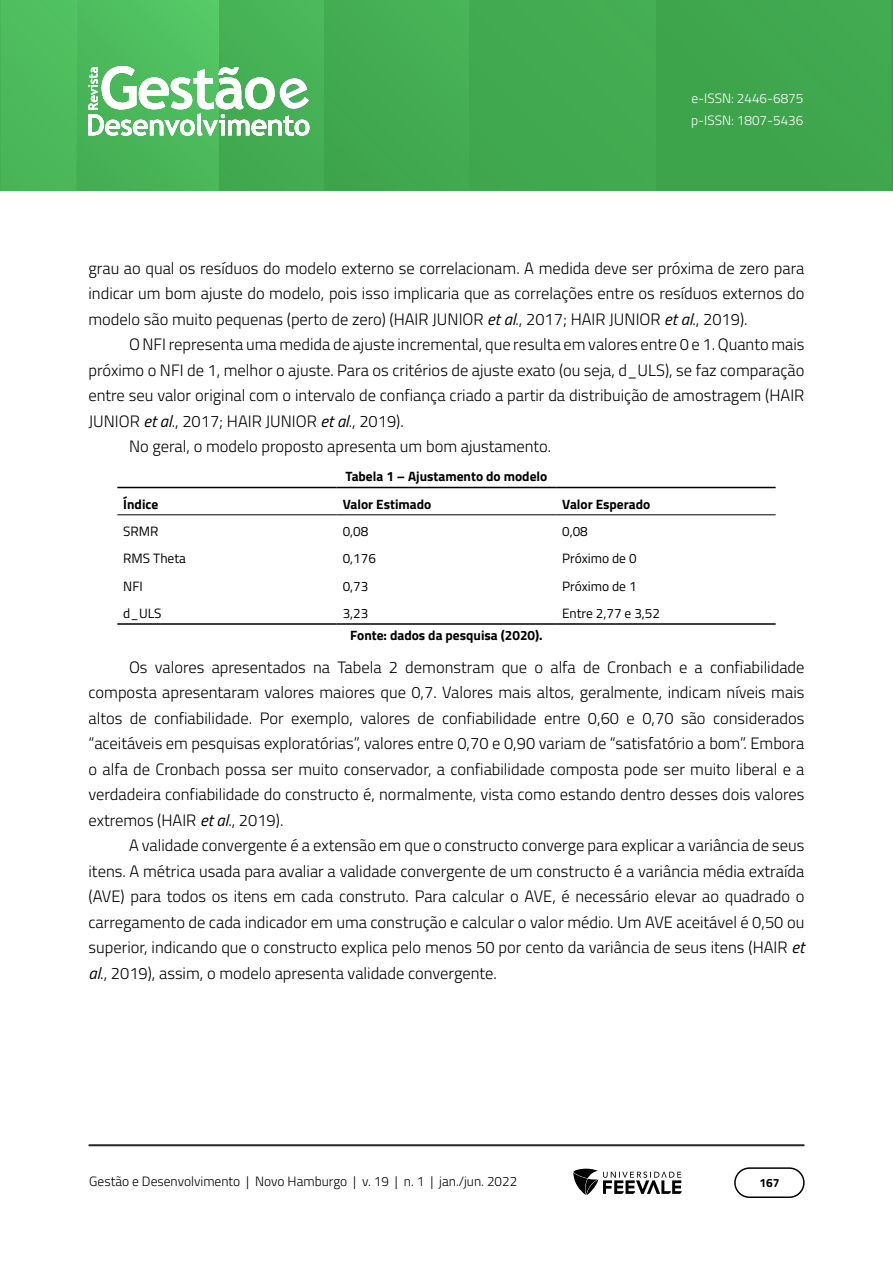
<style>
.page{position:relative;width:893px;height:1263px;background:#fff}
.page>*{position:absolute;margin:0;border:0;box-sizing:border-box;transform-origin:0 0}
.Corpo_de_texto{font:300 16.5px/25.5px "Titillium Web";color:#000;text-align:justify}
.t1{font:13.5px "Titillium Web";color:#000}
.fonte_FIGURA{font:700 13.5px "Titillium Web";color:#000}
.t2{font:300 13.5px "Titillium Web";color:#000}
.t3{font:300 13.5px/22.5px "Titillium Web";color:#fff}
.Legenda_FIGURA{font:700 13.5px "Titillium Web";color:#000}
.t4{font:700 12px "Titillium Web";color:#000}
.s1{font-weight:400;font-style:italic}
</style>
<div class="page">
<img style="left:0;top:0;width:890px;height:191px">
<hr style="left:219px;top:0;width:1px;height:191px;background:#43ae53">
<img style="left:76px;top:0;width:1px;height:191px">
<hr style="left:657px;top:0;width:1px;height:191px;background:#3ea44c">
<hr style="left:89px;top:1144px;width:715px;height:2px;background:#282828">
<div style="left:734px;top:1167px;width:71px;height:31px;border:2px solid #000;border-radius:15px"></div>
<svg style="left:573px;top:1169px;width:109px;height:26px"></svg>
<svg style="left:88px;top:66px;width:221px;height:70px"></svg>
<hr style="left:117px;top:487px;width:220px;height:1px;background:#000">
<hr style="left:337px;top:487px;width:219px;height:1px;background:#000">
<hr style="left:556px;top:487px;width:220px;height:1px;background:#000">
<hr style="left:117px;top:623px;width:220px;height:2px;background:#000">
<hr style="left:337px;top:623px;width:219px;height:2px;background:#000">
<hr style="left:556px;top:623px;width:220px;height:2px;background:#000">
<hr style="left:117px;top:514px;width:220px;height:1px;background:#000">
<hr style="left:337px;top:514px;width:219px;height:1px;background:#000">
<hr style="left:556px;top:514px;width:220px;height:1px;background:#000">
<p class="t3" style="left:691px;top:86px;width:114px">e-ISSN: 2446-6875 p-ISSN: 1807-5436</p>
<p class="Corpo_de_texto" style="left:88px;top:254px;width:718px">grau ao qual os resíduos do modelo externo se correlacionam. A medida deve ser próxima de zero para indicar um bom ajuste do modelo, pois isso implicaria que as correlações entre os resíduos externos do modelo são muito pequenas (perto de zero) (HAIR JUNIOR <span class="s1">et al</span>., 2017; HAIR JUNIOR <span class="s1">et al</span>., 2019).</p>
<p class="Corpo_de_texto" style="left:88px;top:331px;width:717px;text-indent:40px">O NFI representa uma medida de ajuste incremental, que resulta em valores entre 0 e 1. Quanto mais próximo o NFI de 1, melhor o ajuste. Para os critérios de ajuste exato (ou seja, d_ULS), se faz comparação entre seu valor original com o intervalo de confiança criado a partir da distribuição de amostragem (HAIR JUNIOR <span class="s1">et al</span>., 2017; HAIR JUNIOR <span class="s1">et al</span>., 2019).</p>
<p class="Corpo_de_texto" style="left:129px;top:433px;width:424px">No geral, o modelo proposto apresenta um bom ajustamento.</p>
<p class="Legenda_FIGURA" style="left:346px;top:466px;width:203px">Tabela 1 – Ajustamento do modelo</p>
<p class="fonte_FIGURA" style="left:123px;top:494px;width:37px">Índice</p>
<p class="fonte_FIGURA" style="left:343px;top:494px;width:90px">Valor Estimado</p>
<p class="fonte_FIGURA" style="left:562px;top:494px;width:90px">Valor Esperado</p>
<p class="t1" style="left:123px;top:521px;width:37px">SRMR</p>
<p class="t1" style="left:343px;top:521px;width:27px">0,08</p>
<p class="t1" style="left:562px;top:521px;width:27px">0,08</p>
<p class="t1" style="left:123px;top:549px;width:64px">RMS Theta</p>
<p class="t1" style="left:343px;top:549px;width:35px">0,176</p>
<p class="t1" style="left:562px;top:549px;width:76px">Próximo de 0</p>
<p class="t1" style="left:123px;top:576px;width:21px">NFI</p>
<p class="t1" style="left:343px;top:576px;width:27px">0,73</p>
<p class="t1" style="left:562px;top:576px;width:76px">Próximo de 1</p>
<p class="t1" style="left:123px;top:603px;width:40px">d_ULS</p>
<p class="t1" style="left:343px;top:603px;width:27px">3,23</p>
<p class="t1" style="left:562px;top:603px;width:99px">Entre 2,77 e 3,52</p>
<p class="fonte_FIGURA" style="left:350px;top:625px;width:194px">Fonte: dados da pesquisa (2020).</p>
<p class="Corpo_de_texto" style="left:88px;top:653px;width:718px;text-indent:40px">Os valores apresentados na Tabela 2 demonstram que o alfa de Cronbach e a confiabilidade composta apresentaram valores maiores que 0,7. Valores mais altos, geralmente, indicam níveis mais altos de confiabilidade. Por exemplo, valores de confiabilidade entre 0,60 e 0,70 são considerados “aceitáveis em pesquisas exploratórias”, valores entre 0,70 e 0,90 variam de “satisfatório a bom”. Embora o alfa de Cronbach possa ser muito conservador, a confiabilidade composta pode ser muito liberal e a verdadeira confiabilidade do constructo é, normalmente, vista como estando dentro desses dois valores extremos (HAIR <span class="s1">et al</span>., 2019).</p>
<p class="Corpo_de_texto" style="left:88px;top:832px;width:717px;text-indent:40px">A validade convergente é a extensão em que o constructo converge para explicar a variância de seus itens. A métrica usada para avaliar a validade convergente de um constructo é a variância média extraída (AVE) para todos os itens em cada construto. Para calcular o AVE, é necessário elevar ao quadrado o carregamento de cada indicador em uma construção e calcular o valor médio. Um AVE aceitável é 0,50 ou superior, indicando que o constructo explica pelo menos 50 por cento da variância de seus itens (HAIR <span class="s1">et al</span>., 2019), assim, o modelo apresenta validade convergente.</p>
<p class="t2" style="left:89px;top:1171px;width:429px">Gestão e Desenvolvimento | Novo Hamburgo | v. 19 | n. 1 | jan./jun. 2022</p>
<p class="t4" style="left:759px;top:1174px;width:22px">167</p>
</div>
